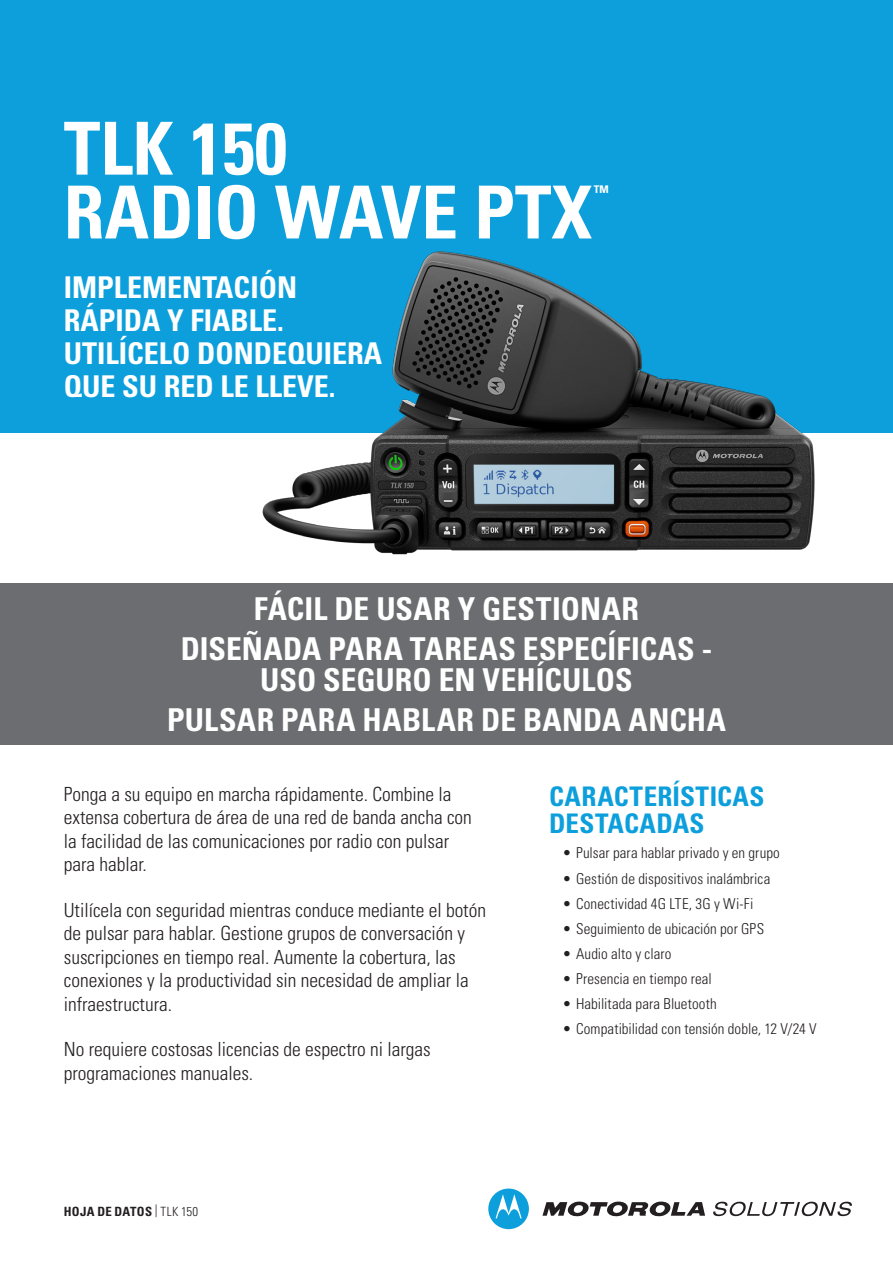
<style>
.page{position:relative;width:893px;height:1263px;background:#fff}
.page>*{position:absolute;margin:0;border:0;box-sizing:border-box;transform-origin:0 0}
.t1{font:700 condensed 73.2px "Univers LT Std";color:#fff}
.Body_Text{font:700 condensed 31.5px/31.5px "Univers LT Std";letter-spacing:.005em;color:#fff;text-align:center}
.t2{font:700 condensed 30px/33px "Univers LT Std";color:#fff}
.Body_Text-2{font:700 condensed 27px/27px "Univers LT Std";letter-spacing:.01em;color:#0c9fdc}
.t3{font:300 condensed 19.5px/23.4px "Univers LT Std";color:#231f20}
.t4{font:700 condensed 17.55px "Univers LT Std";color:#fff}
.t5{font:300 condensed 15px "Univers LT Std";letter-spacing:.005em;color:#231f20}
.t6{font:700 condensed 12.75px "Univers LT Std";letter-spacing:.02em;color:#231f20}
.s1{font-weight:300}
</style>
<div class="page">
<div style="left:0;top:583px;width:893px;height:162px;background:#6c6d70"></div>
<svg style="left:542px;top:1201px;width:163px;height:16px"></svg>
<svg style="left:488px;top:1188px;width:41px;height:41px"></svg>
<svg style="left:713px;top:1202px;width:139px;height:14px"></svg>
<div style="left:0;top:0;width:893px;height:433px;background:#0c9fdc"></div>
<img style="left:262px;top:251px;width:553px;height:304px">
<p class="t1" style="left:64px;top:104px;width:225px">TLK 150</p>
<p class="t1" style="left:64px;top:167px;width:530px">RADIO WAVE PTX</p>
<p class="t4" style="left:594px;top:181px;width:17px">™</p>
<p class="t2" style="left:64px;top:271px;width:235px">IMPLEMENTACIÓN<br>RÁPIDA Y FIABLE.</p>
<p class="t2" style="left:64px;top:337px;width:320px">UTILÍCELO DONDEQUIERA<br>QUE SU RED LE LLEVE.</p>
<p class="t2" style="left:41px;top:299px;width:218px;line-height:30px">WAVE<sup>™<br></sup>TWO-WAY RADIO</p>
<p class="Body_Text" style="left:254px;top:593px;width:387px">FÁCIL DE USAR Y GESTIONAR</p>
<p class="Body_Text" style="left:181px;top:633px;width:533px">DISEÑADA PARA TAREAS ESPECÍFICAS -<br>USO SEGURO EN VEHÍCULOS</p>
<p class="Body_Text" style="left:167px;top:704px;width:560px">PULSAR PARA HABLAR DE BANDA ANCHA</p>
<p class="t3" style="left:64px;top:782px;width:410px">Ponga a su equipo en marcha rápidamente. Combine la extensa cobertura de área de una red de banda ancha con la facilidad de las comunicaciones por radio con pulsar para hablar.</p>
<p class="t3" style="left:64px;top:898px;width:424px">Utilícela con seguridad mientras conduce mediante el botón de pulsar para hablar. Gestione grupos de conversación y suscripciones en tiempo real. Aumente la cobertura, las conexiones y la productividad sin necesidad de ampliar la infraestructura.</p>
<p class="t3" style="left:64px;top:1038px;width:369px">No requiere costosas licencias de espectro ni largas programaciones manuales.</p>
<p class="t6" style="left:64px;top:1203px;width:136px">HOJA DE DATOS <span class="s1">| TLK 150</span></p>
<p class="Body_Text-2" style="left:549px;top:783px;width:217px">CARACTERÍSTICAS<br>DESTACADAS</p>
<p class="t5" style="left:563px;top:844px;width:219px">• Pulsar para hablar privado y en grupo</p>
<p class="t5" style="left:563px;top:869px;width:209px">• Gestión de dispositivos inalámbrica</p>
<p class="t5" style="left:563px;top:894px;width:192px">• Conectividad 4G LTE, 3G y Wi-Fi</p>
<p class="t5" style="left:563px;top:919px;width:203px">• Seguimiento de ubicación por GPS</p>
<p class="t5" style="left:563px;top:944px;width:110px">• Audio alto y claro</p>
<p class="t5" style="left:563px;top:970px;width:151px">• Presencia en tiempo real</p>
<p class="t5" style="left:563px;top:995px;width:156px">• Habilitada para Bluetooth</p>
<p class="t5" style="left:563px;top:1020px;width:256px">• Compatibilidad con tensión doble, 12 V/24 V</p>
</div>
